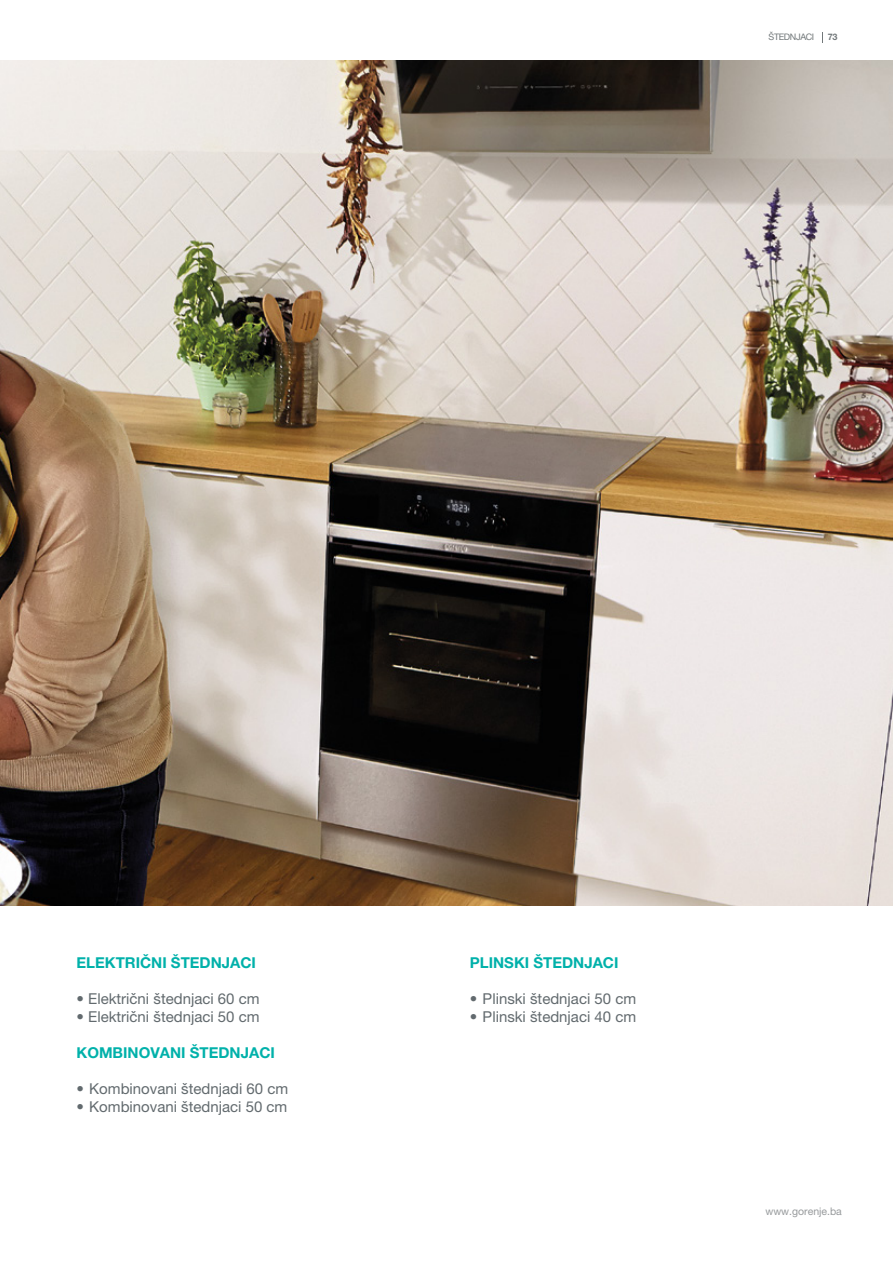
<style>
.page{position:relative;width:893px;height:1263px;background:#fff}
.page>*{position:absolute;margin:0;border:0;box-sizing:border-box;transform-origin:0 0}
.t1{font:15px "Helvetica Neue LT Pro";color:#626a6e}
.t2{font:700 15px "Helvetica Neue LT Pro";color:#00b1aa}
.t3{font:10.5px "Helvetica Neue LT Pro";color:#979a9c}
.t4{font:9px "Helvetica Neue LT Pro";letter-spacing:-.04em;color:#72787a}
.t5{font:700 9px "Helvetica Neue LT Pro";color:#72787a}
</style>
<div class="page">
<img style="left:0;top:61px;width:893px;height:845px">
<p class="t4" style="left:768px;top:32px;width:47px">ŠTEDNJACI</p>
<p class="t5" style="left:828px;top:32px;width:11px">73</p>
<p class="t2" style="left:77px;top:953px;width:181px">ELEKTRIČNI ŠTEDNJACI</p>
<p class="t1" style="left:77px;top:990px;width:185px">• Električni štednjaci 60 cm</p>
<p class="t1" style="left:77px;top:1008px;width:185px">• Električni štednjaci 50 cm</p>
<p class="t2" style="left:77px;top:1043px;width:200px">KOMBINOVANI ŠTEDNJACI</p>
<p class="t1" style="left:77px;top:1080px;width:213px">• Kombinovani štednjadi 60 cm</p>
<p class="t1" style="left:77px;top:1098px;width:212px">• Kombinovani štednjaci 50 cm</p>
<p class="t2" style="left:470px;top:953px;width:150px">PLINSKI ŠTEDNJACI</p>
<p class="t1" style="left:470px;top:990px;width:168px">• Plinski štednjaci 50 cm</p>
<p class="t1" style="left:470px;top:1008px;width:168px">• Plinski štednjaci 40 cm</p>
<p class="t3" style="left:765px;top:1205px;width:78px">www.gorenje.ba</p>
</div>
